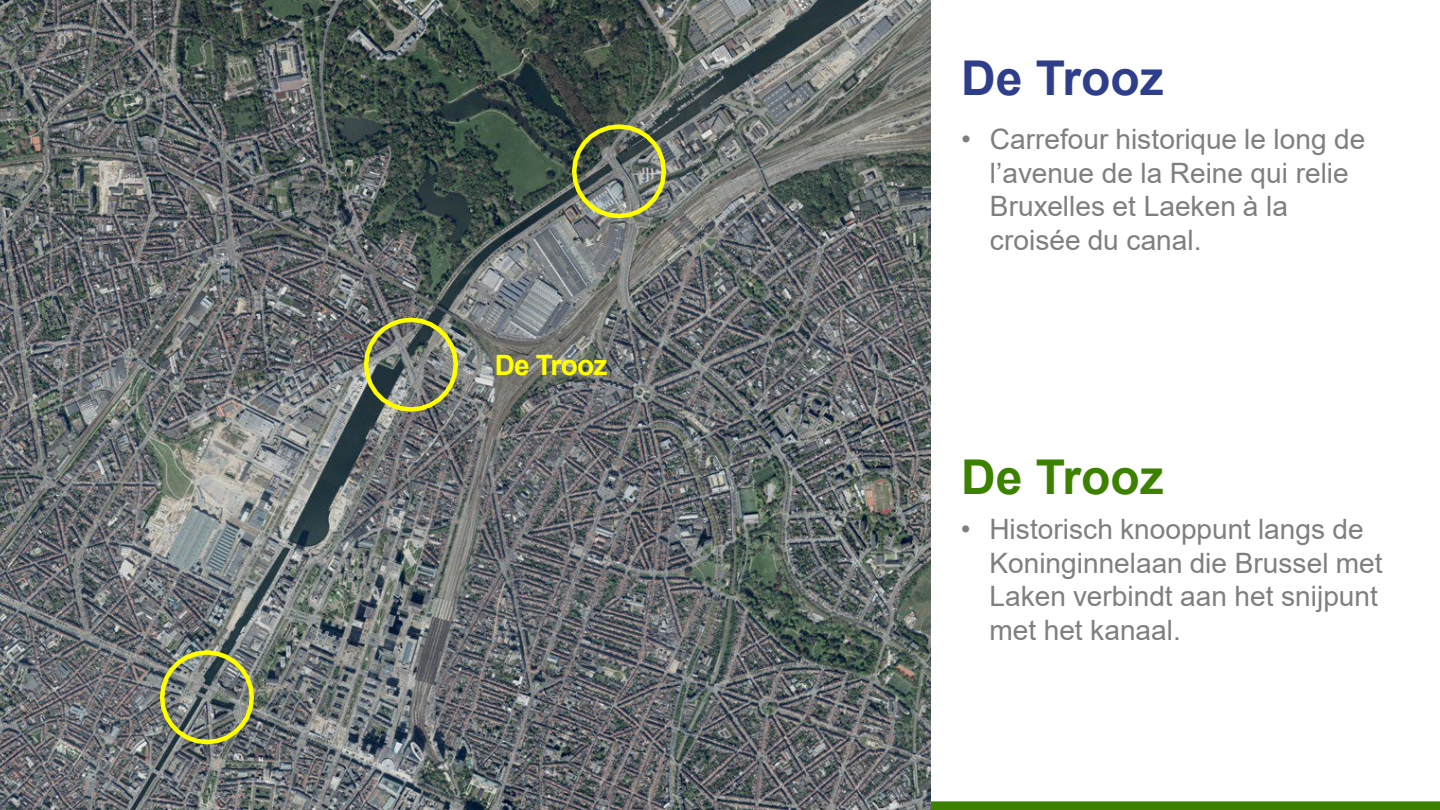
<style>
.page{position:relative;width:1440px;height:810px;background:#fff}
.page>*{position:absolute;margin:0;border:0;box-sizing:border-box;transform-origin:0 0}
.t1{font:700 48px "Arial";color:#3c8200}
.t2{font:700 48px "Arial";color:#2f3e8b}
.t3{font:28px/33.6px "Arial";color:#7f7f7f}
.t4{font:700 28px "Arial";letter-spacing:-.03em;color:#ff0}
</style>
<div class="page">
<img style="left:930px;top:0;width:510px;height:810px">
<div style="left:1353px;top:751px;width:52px;height:46px;background:#fff"></div>
<img style="left:0;top:0;width:930px;height:810px">
<img style="left:362px;top:315px;width:98px;height:99px">
<img style="left:158px;top:648px;width:98px;height:99px">
<img style="left:570px;top:122px;width:98px;height:99px">
<div style="left:1354px;top:751px;width:52px;height:40px;background:#fff"></div>
<p class="t4" style="left:495px;top:346px;width:114px">De Trooz</p>
<h1 class="t2" style="left:961px;top:44px;width:204px">De Trooz</h1>
<p class="t3" style="left:990px;top:122px;width:377px;text-indent:-29px">• Carrefour historique le long de l’avenue de la Reine qui relie<br>Bruxelles et Laeken à la croisée du canal.</p>
<h1 class="t1" style="left:961px;top:444px;width:204px">De Trooz</h1>
<p class="t3" style="left:990px;top:512px;width:395px;text-indent:-29px">• Historisch knooppunt langs de<br>Koninginnelaan die Brussel met<br>Laken verbindt aan het snijpunt met het kanaal.</p>
</div>
